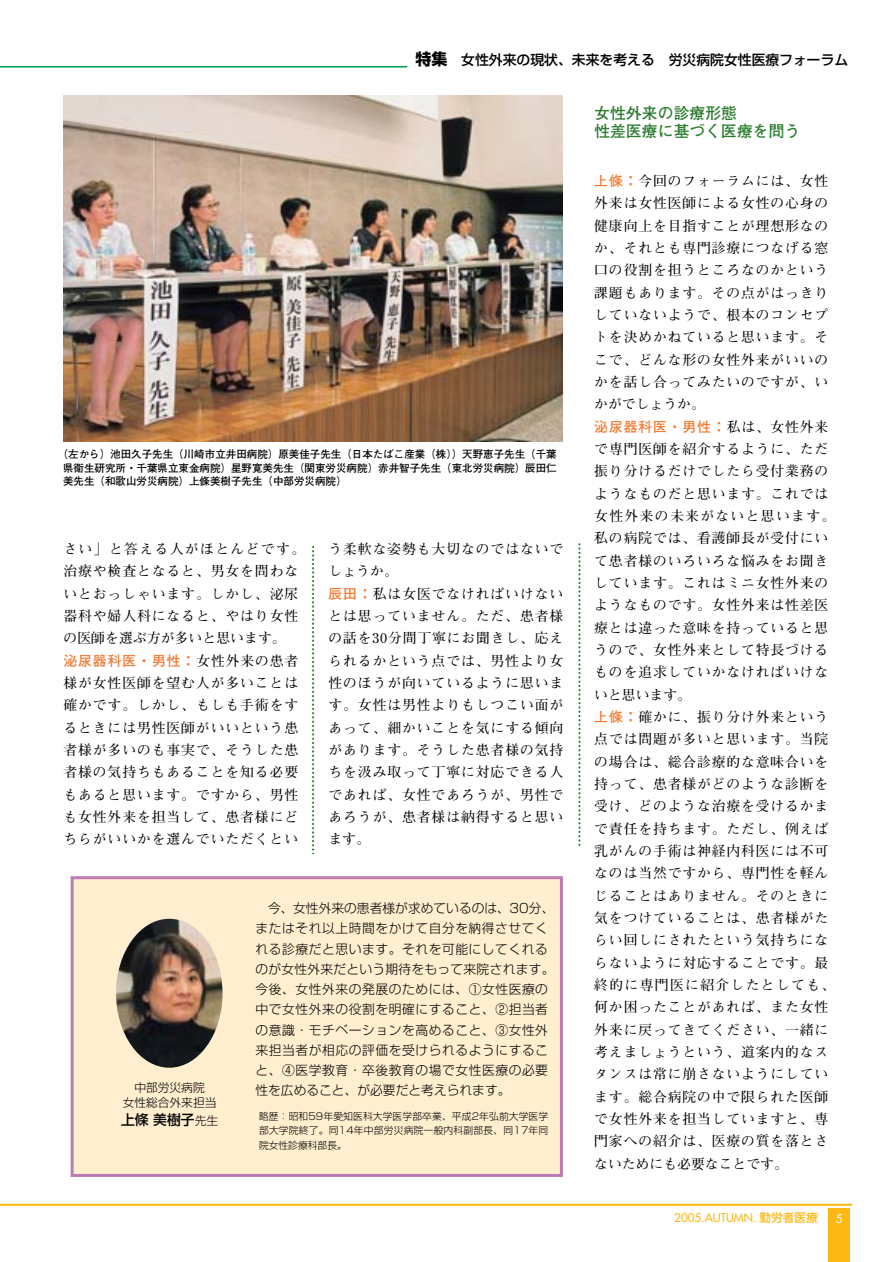
<style>
.page{position:relative;width:893px;height:1262px;background:#fff}
.page>*{position:absolute;margin:0;border:0;box-sizing:border-box;transform-origin:0 0}
.t1{font:700 15.75px/18px "Futo Go B101";letter-spacing:.005em;color:#2b7c2f}
.t2{font:700 13.8px/22.4px "Futo Min A101";letter-spacing:.06em;color:#000}
.t3{font:500 13.8px "Shin Go";color:#000}
.t4{font:700 13.8px "Futo Go B101";letter-spacing:.065em;color:#f47931}
.t5{font:300 12.75px/20.2px "Shin Go";letter-spacing:.045em;color:#000}
.t6{font:300 12.75px "Shin Go";color:#000}
.t7{font:11.7px "Futura";color:#fdb813}
.t8{font:300 11.7px "Shin Go";color:#000}
.t9{font:11.7px "Futura";color:#fff}
.t10{font:700 10.5px/13.5px "Futo Go B101";color:#000;text-align:justify}
.t11{font:300 9.75px/14.7px "Shin Go";letter-spacing:.02em;color:#000;text-align:justify}
.s1{font-weight:700;font-size:15.9px}
.s2{font-family:"Futo Min A101";color:#000}
.s3{font-family:"Futo Go B101";color:#f47931}
.s4{font-weight:300;font-size:11.7px}
.s5{font-family:"Shin Go";font-weight:500}
</style>
<div class="page">
<div style="left:828px;top:1208px;width:21px;height:54px;background:#fdb813"></div>
<hr style="left:0;top:1203px;width:851px;height:2px;background:#fdb813">
<hr style="left:0;top:66px;width:407px;height:2px;background:#009a4e">
<img style="left:64px;top:95px;width:498px;height:346px">
<svg style="left:312px;top:546px;width:2px;height:307px"></svg>
<svg style="left:578px;top:543px;width:2px;height:301px"></svg>
<div style="left:71px;top:876px;width:492px;height:300px;background:#ffefcf;border:3px solid #bc7bb5"></div>
<img style="left:116px;top:918px;width:106px;height:149px;border-radius:50%">
<p class="t3" style="left:415px;top:55px;width:434px"><span class="s1">特集</span> 女性外来の現状、未来を考える　労災病院女性医療フォーラム</p>
<p class="t10" style="left:63px;top:449px;width:495px;text-indent:-5px">（左から）池田久子先生（川崎市立井田病院）原美佳子先生（日本たばこ産業（株））天野恵子先生（千葉県衛生研究所・千葉県立東金病院）星野寛美先生（関東労災病院）赤井智子先生（東北労災病院）辰田仁美先生（和歌山労災病院）上條美樹子先生（中部労災病院）</p>
<p class="t2" style="left:63px;top:539px;width:243px">さい」と答える人がほとんどです。治療や検査となると、男女を問わないとおっしゃいます。しかし、泌尿器科や婦人科になると、やはり女性の医師を選ぶ方が多いと思います。</p>
<p class="t4" style="left:63px;top:655px;width:236px">泌尿器科医・男性：<span class="s2">女性外来の患者</span></p>
<p class="t2" style="left:63px;top:673px;width:236px;text-align:justify">様が女性医師を望む人が多いことは確かです。しかし、もしも手術をするときには男性医師がいいという患者様が多いのも事実で、そうした患者様の気持ちもあることを知る必要もあると思います。ですから、男性も女性外来を担当して、患者様にどちらがいいかを選んでいただくとい</p>
<p class="t2" style="left:328px;top:539px;width:236px">う柔軟な姿勢も大切なのではないでしょうか。<br><span class="s3">辰田：</span>私は女医でなければいけないとは思っていません。ただ、患者様の話を30分間丁寧にお聞きし、応えられるかという点では、男性より女性のほうが向いているように思います。女性は男性よりもしつこい面があって、細かいことを気にする傾向があります。そうした患者様の気持ちを汲み取って丁寧に対応できる人であれば、女性であろうが、男性であろうが、患者様は納得すると思います。</p>
<p class="t5" style="left:255px;top:899px;width:300px;text-indent:13px">今、女性外来の患者様が求めているのは、30分、またはそれ以上時間をかけて自分を納得させてくれる診療だと思います。それを可能にしてくれるのが女性外来だという期待をもって来院されます。今後、女性外来の発展のためには、①女性医療の中で女性外来の役割を明確にすること、②担当者の意識・モチベーションを高めること、③女性外来担当者が相応の評価を受けられるようにすること、④医学教育・卒後教育の場で女性医療の必要</p>
<p class="t8" style="left:134px;top:1083px;width:83px">中部労災病院　</p>
<p class="t6" style="left:255px;top:1085px;width:256px">性を広めること、が必要だと考えられます。</p>
<p class="t8" style="left:123px;top:1098px;width:95px">女性総合外来担当</p>
<p class="t3" style="left:121px;top:1114px;width:99px">上條美樹子<span class="s4">先生</span></p>
<p class="t11" style="left:259px;top:1110px;width:291px">略歴：昭和59年愛知医科大学医学部卒業、平成2年弘前大学医学部大学院終了。同14年中部労災病院一般内科副部長、同17年同院女性診療科部長。</p>
<p class="t1" style="left:594px;top:106px;width:207px">女性外来の診療形態<br>性差医療に基づく医療を問う</p>
<p class="t2" style="left:594px;top:172px;width:235px;text-align:justify"><span class="s3">上條：</span>今回のフォーラムには、女性外来は女性医師による女性の心身の健康向上を目指すことが理想形なのか、それとも専門診療につなげる窓口の役割を担うところなのかという課題もあります。その点がはっきりしていないようで、根本のコンセプトを決めかねていると思います。そこで、どんな形の女性外来がいいのかを話し合ってみたいのですが、いかがでしょうか。</p>
<p class="t4" style="left:594px;top:421px;width:235px">泌尿器科医・男性：<span class="s2">私は、女性外来</span></p>
<p class="t2" style="left:594px;top:439px;width:242px">で専門医師を紹介するように、ただ振り分けるだけでしたら受付業務のようなものだと思います。これでは女性外来の未来がないと思います。私の病院では、看護師長が受付にいて患者様のいろいろな悩みをお聞きしています。これはミニ女性外来のようなものです。女性外来は性差医療とは違った意味を持っていると思うので、女性外来として特長づけるものを追求していかなければいけないと思います。<br><span class="s3">上條：</span>確かに、振り分け外来という点では問題が多いと思います。当院の場合は、総合診療的な意味合いを持って、患者様がどのような診断を受け、どのような治療を受けるかまで責任を持ちます。ただし、例えば乳がんの手術は神経内科医には不可なのは当然ですから、専門性を軽んじることはありません。そのときに気をつけていることは、患者様がたらい回しにされたという気持ちにならないように対応することです。最終的に専門医に紹介したとしても、何か困ったことがあれば、また女性外来に戻ってきてください、一緒に考えましょうという、道案内的なスタンスは常に崩さないようにしています。総合病院の中で限られた医師で女性外来を担当していますと、専門家への紹介は、医療の質を落とさないためにも必要なことです。</p>
<p class="t7" style="left:674px;top:1211px;width:145px">2005.AUTUMN. <span class="s5">勤労者医療</span></p>
<p class="t9" style="left:835px;top:1212px;width:8px">5</p>
</div>
